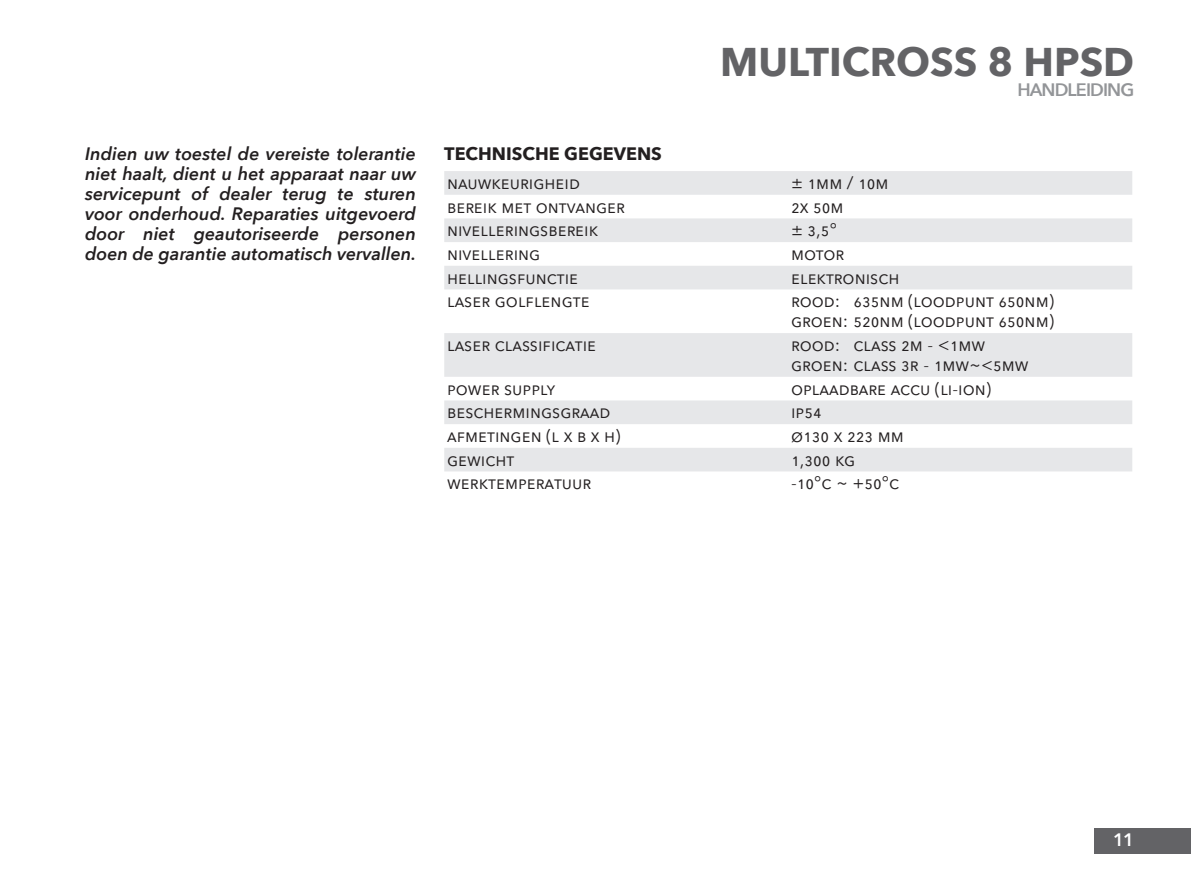
<style>
.page{position:relative;width:1191px;height:893px;background:#fff}
.page>*{position:absolute;margin:0;border:0;box-sizing:border-box;transform-origin:0 0}
.t1{font:700 40px "Avenir Next";color:#636366}
.specificaties{font:18px/20px "Avenir Next";color:#231f20}
.BASIC_BELANGRIJK_HEA{font:italic 600 18px/20px "Avenir Next";color:#231f20;text-align:justify}
.BASIC_-_HIGHLIGHT{font:700 18px "Avenir Next";color:#231f20}
.t2{font:600 18px "Avenir Next";letter-spacing:-.05em;color:#939598}
.t3{font:600 18px "Avenir Next";color:#fff}
</style>
<div class="page">
<div style="left:1094px;top:828px;width:97px;height:26px;background:#636366"></div>
<svg style="left:444px;top:171px;width:688px;height:300px;fill:#e6e7e9"></svg>
<p class="BASIC_BELANGRIJK_HEA" style="left:85px;top:143px;width:332px">Indien uw toestel de vereiste tolerantie niet haalt, dient u het apparaat naar uw servicepunt of dealer terug te sturen voor onderhoud. Reparaties uitgevoerd door niet geautoriseerde personen doen de garantie automatisch vervallen.</p>
<h1 class="t1" style="left:720px;top:27px;width:415px">MULTICROSS 8 HPSD</h1>
<p class="t2" style="left:1017px;top:75px;width:118px">HANDLEIDING</p>
<p class="BASIC_-_HIGHLIGHT" style="left:444px;top:138px;width:219px">TECHNISCHE GEGEVENS</p>
<p class="specificaties" style="left:447px;top:172px;width:135px">nauwkeurigheid</p>
<p class="specificaties" style="left:791px;top:172px;width:99px">± 1mm / 10m</p>
<p class="specificaties" style="left:447px;top:196px;width:180px">bereik met ontvanger</p>
<p class="specificaties" style="left:791px;top:196px;width:54px">2x 50m</p>
<p class="specificaties" style="left:447px;top:219px;width:152px">nivelleringsbereik</p>
<p class="specificaties" style="left:791px;top:219px;width:47px">± 3,5°</p>
<p class="specificaties" style="left:447px;top:243px;width:95px">nivellering</p>
<p class="specificaties" style="left:791px;top:243px;width:55px">motor</p>
<p class="specificaties" style="left:447px;top:267px;width:133px">hellingsfunctie</p>
<p class="specificaties" style="left:791px;top:267px;width:110px">elektronisch</p>
<p class="specificaties" style="left:447px;top:290px;width:144px">laser golflengte</p>
<p class="specificaties" style="left:791px;top:290px;width:264px">rood: 635nm (loodpunt 650nm)</p>
<p class="specificaties" style="left:791px;top:310px;width:264px">groen: 520nm (loodpunt 650nm)</p>
<p class="specificaties" style="left:447px;top:334px;width:151px">laser classificatie</p>
<p class="specificaties" style="left:791px;top:334px;width:239px">rood: class 2m - &lt;1mw groen: class 3r - 1mw~&lt;5mw</p>
<p class="specificaties" style="left:447px;top:378px;width:110px">power supply</p>
<p class="specificaties" style="left:791px;top:378px;width:202px">oplaadbare accu (li-ion)</p>
<p class="specificaties" style="left:447px;top:401px;width:165px">beschermingsgraad</p>
<p class="specificaties" style="left:791px;top:401px;width:32px">ip54</p>
<p class="specificaties" style="left:447px;top:425px;width:175px">afmetingen (l x b x h)</p>
<p class="specificaties" style="left:791px;top:425px;width:114px">Ø130 x 223 mm</p>
<p class="specificaties" style="left:447px;top:449px;width:69px">gewicht</p>
<p class="specificaties" style="left:791px;top:449px;width:66px">1,300 kg</p>
<p class="specificaties" style="left:447px;top:472px;width:146px">werktemperatuur</p>
<p class="specificaties" style="left:791px;top:472px;width:110px">-10°c ~ +50°c</p>
<p class="t3" style="left:1113px;top:824px;width:23px">11</p>
</div>
